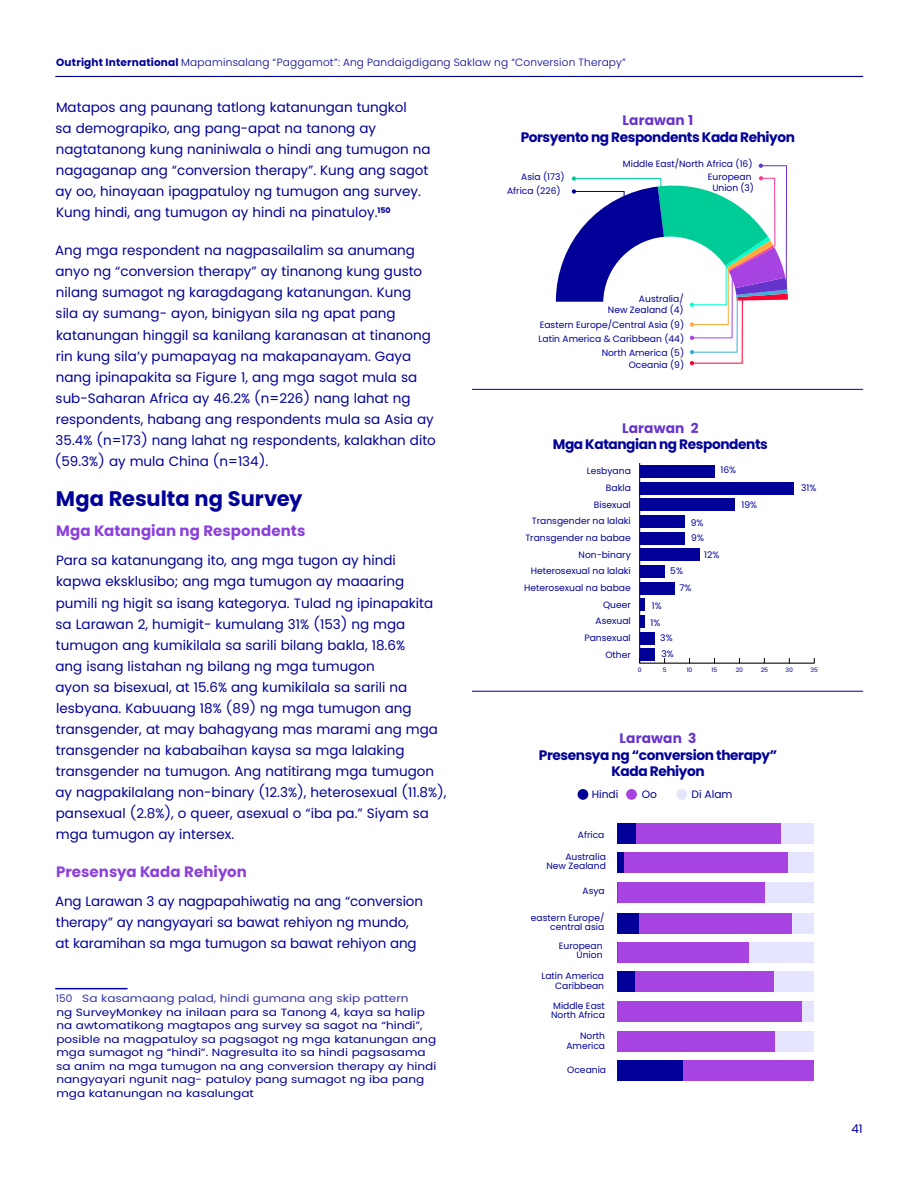
<style>
.page{position:relative;width:918px;height:1188px;background:#fff}
.page>*{position:absolute;margin:0;border:0;box-sizing:border-box;transform-origin:0 0}
.t1{font:700 21px "Poppins";color:#009}
.t2{font:700 15px "Poppins";letter-spacing:.005em;color:#8c40db}
.t3{font:700 13.8px/16.5px "Poppins";letter-spacing:-.03em;color:#000097;text-align:center}
.t4{font:700 13.8px "Poppins";letter-spacing:.01em;color:#6633cb}
.t5{font:13.5px/21px "Poppins";color:#009}
.t6{font:12px "Poppins";color:#009}
.t7{font:10.65px "Poppins";color:#000090}
.t8{font:10.65px "Poppins";color:#000096}
.t9{font:10.5px/13.5px "Poppins";color:#009;scale:1.15 1}
.t10{font:300 10.5px "Poppins";letter-spacing:.02em;color:#009}
.t11{font:10.5px "Poppins";color:#3333ad}
.t12{font:9.15px/9.1px "Poppins";color:#009;text-align:right}
.t13{font:6.15px "Poppins";color:#009}
.s1{font-weight:700}
</style>
<div class="page">
<hr style="left:55px;top:76px;width:808px;height:1px;background:#009">
<hr style="left:55px;top:988px;width:73px;height:1px;background:#009">
<div style="left:578px;top:789px;width:10px;height:11px;background:#000096;border-radius:50%"></div>
<div style="left:626px;top:789px;width:11px;height:11px;background:#a744e1;border-radius:50%"></div>
<div style="left:676px;top:789px;width:11px;height:11px;background:#e5e5ff;border-radius:50%"></div>
<svg style="left:556px;top:164px;width:232px;height:201px"></svg>
<hr style="left:640px;top:663px;width:174px;height:1px;background:#000">
<hr style="left:639px;top:463px;width:1px;height:200px;background:#000">
<svg style="left:639px;top:655px;width:5px;height:8px"></svg>
<div style="left:640px;top:465px;width:74px;height:12px;background:#009"></div>
<div style="left:640px;top:482px;width:154px;height:12px;background:#009"></div>
<div style="left:640px;top:499px;width:94px;height:12px;background:#009"></div>
<div style="left:640px;top:515px;width:45px;height:12px;background:#009"></div>
<div style="left:640px;top:532px;width:45px;height:12px;background:#009"></div>
<div style="left:640px;top:549px;width:60px;height:12px;background:#009"></div>
<div style="left:640px;top:565px;width:25px;height:12px;background:#009"></div>
<div style="left:640px;top:582px;width:35px;height:12px;background:#009"></div>
<div style="left:640px;top:599px;width:5px;height:12px;background:#009"></div>
<div style="left:640px;top:615px;width:5px;height:12px;background:#009"></div>
<div style="left:640px;top:632px;width:15px;height:12px;background:#009"></div>
<div style="left:640px;top:649px;width:15px;height:12px;background:#009"></div>
<div style="left:780px;top:824px;width:34px;height:20px;background:#e5e5ff"></div>
<div style="left:788px;top:852px;width:26px;height:21px;background:#e5e5ff"></div>
<div style="left:765px;top:883px;width:49px;height:20px;background:#e5e5ff"></div>
<div style="left:792px;top:913px;width:22px;height:20px;background:#e5e5ff"></div>
<div style="left:748px;top:942px;width:66px;height:20px;background:#e5e5ff"></div>
<div style="left:774px;top:971px;width:40px;height:20px;background:#e5e5ff"></div>
<div style="left:802px;top:1001px;width:12px;height:21px;background:#e5e5ff"></div>
<div style="left:775px;top:1032px;width:39px;height:20px;background:#e5e5ff"></div>
<div style="left:636px;top:824px;width:145px;height:20px;background:#a744e1"></div>
<div style="left:624px;top:852px;width:164px;height:21px;background:#a744e1"></div>
<div style="left:617px;top:883px;width:148px;height:20px;background:#a744e1"></div>
<div style="left:639px;top:913px;width:153px;height:20px;background:#a744e1"></div>
<div style="left:617px;top:942px;width:131px;height:20px;background:#a744e1"></div>
<div style="left:635px;top:971px;width:139px;height:20px;background:#a744e1"></div>
<div style="left:617px;top:1001px;width:185px;height:21px;background:#a744e1"></div>
<div style="left:617px;top:1032px;width:158px;height:20px;background:#a744e1"></div>
<div style="left:683px;top:1060px;width:131px;height:20px;background:#a744e1"></div>
<div style="left:617px;top:824px;width:19px;height:20px;background:#009"></div>
<div style="left:617px;top:852px;width:7px;height:21px;background:#009"></div>
<div style="left:617px;top:913px;width:22px;height:20px;background:#009"></div>
<div style="left:617px;top:971px;width:18px;height:20px;background:#009"></div>
<div style="left:617px;top:1060px;width:66px;height:20px;background:#009"></div>
<hr style="left:472px;top:389px;width:391px;height:1px;background:#000094">
<hr style="left:472px;top:691px;width:391px;height:1px;background:#000094">
<p class="t10" style="left:56px;top:57px;width:571px"><span class="s1">Outright International</span> Mapaminsalang “Paggamot”: Ang Pandaigdigang Saklaw ng “Conversion Therapy”</p>
<p class="t5" style="left:55px;top:97px;width:377px">Matapos ang paunang tatlong katanungan tungkol<br>sa demograpiko, ang pang-apat na tanong ay nagtatanong kung naniniwala o hindi ang tumugon na nagaganap ang “conversion therapy”. Kung ang sagot ay oo, hinayaan ipagpatuloy ng tumugon ang survey.<br>Kung hindi, ang tumugon ay hindi na pinatuloy.<sup>150</sup></p>
<p class="t5" style="left:55px;top:240px;width:383px">Ang mga respondent na nagpasailalim sa anumang anyo ng “conversion therapy” ay tinanong kung gusto nilang sumagot ng karagdagang katanungan. Kung sila ay sumang- ayon, binigyan sila ng apat pang katanungan hinggil sa kanilang karanasan at tinanong rin kung sila’y pumapayag na makapanayam. Gaya nang ipinapakita sa Figure 1, ang mga sagot mula sa sub-Saharan Africa ay 46.2% (n=226) nang lahat ng respondents, habang ang respondents mula sa Asia ay 35.4% (n=173) nang lahat ng respondents, kalakhan dito (59.3%) ay mula China (n=134).</p>
<h1 class="t1" style="left:56px;top:487px;width:248px">Mga Resulta ng Survey</h1>
<p class="t2" style="left:56px;top:522px;width:251px">Mga Katangian ng Respondents</p>
<p class="t5" style="left:55px;top:550px;width:393px">Para sa katanungang ito, ang mga tugon ay hindi<br>kapwa eksklusibo; ang mga tumugon ay maaaring pumili ng higit sa isang kategorya. Tulad ng ipinapakita sa Larawan 2, humigit- kumulang 31% (153) ng mga tumugon ang kumikilala sa sarili bilang bakla, 18.6%<br>ang isang listahan ng bilang ng mga tumugon<br>ayon sa bisexual, at 15.6% ang kumikilala sa sarili na lesbyana. Kabuuang 18% (89) ng mga tumugon ang transgender, at may bahagyang mas marami ang mga transgender na kababaihan kaysa sa mga lalaking transgender na tumugon. Ang natitirang mga tumugon ay nagpakilalang non-binary (12.3%), heterosexual (11.8%), pansexual (2.8%), o queer, asexual o “iba pa.” Siyam sa mga tumugon ay intersex.</p>
<p class="t2" style="left:56px;top:863px;width:192px">Presensya Kada Rehiyon</p>
<p class="t5" style="left:55px;top:891px;width:369px">Ang Larawan 3 ay nagpapahiwatig na ang “conversion therapy” ay nangyayari sa bawat rehiyon ng mundo, at karamihan sa mga tumugon sa bawat rehiyon ang</p>
<p class="t4" style="left:623px;top:112px;width:72px">Larawan 1</p>
<p class="t3" style="left:521px;top:129px;width:276px">Porsyento ng Respondents Kada Rehiyon</p>
<p class="t12" style="left:623px;top:160px;width:131px">Middle East/North Africa (16)</p>
<p class="t12" style="left:507px;top:170px;width:59px;line-height:13.8px;text-align:left;text-indent:14px">Asia (173)<br>Africa (226)</p>
<p class="t12" style="left:708px;top:171px;width:48px;line-height:10.9px;text-align:center">European<br>Union (3)</p>
<p class="t12" style="left:608px;top:294px;width:77px;line-height:10.9px">Australia/<br>New Zealand (4)</p>
<p class="t12" style="left:540px;top:321px;width:146px">Eastern Europe/Central Asia (9)</p>
<p class="t12" style="left:539px;top:334px;width:147px">Latin America &amp; Caribbean (44)</p>
<p class="t12" style="left:602px;top:348px;width:84px">North America (5)</p>
<p class="t12" style="left:629px;top:360px;width:57px">Oceania (9)</p>
<p class="t4" style="left:622px;top:420px;width:78px">Larawan 2</p>
<p class="t3" style="left:553px;top:436px;width:217px">Mga Katangian ng Respondents</p>
<p class="t12" style="left:720px;top:465px;width:17px">16%</p>
<p class="t12" style="left:587px;top:467px;width:45px">Lesbyana</p>
<p class="t12" style="left:801px;top:483px;width:17px">31%</p>
<p class="t12" style="left:606px;top:483px;width:26px">Bakla</p>
<p class="t12" style="left:594px;top:500px;width:38px">Bisexual</p>
<p class="t12" style="left:741px;top:500px;width:17px">19%</p>
<p class="t12" style="left:532px;top:517px;width:100px">Transgender na lalaki</p>
<p class="t12" style="left:691px;top:515px;width:15px;line-height:15.3px;text-align:left">9%<br>9%</p>
<p class="t12" style="left:525px;top:533px;width:107px">Transgender na babae</p>
<p class="t12" style="left:579px;top:550px;width:54px">Non-binary</p>
<p class="t12" style="left:704px;top:550px;width:17px">12%</p>
<p class="t12" style="left:531px;top:567px;width:102px">Heterosexual na lalaki</p>
<p class="t12" style="left:679px;top:563px;width:13px;line-height:17.1px;text-align:left;text-indent:-9px">5%<br>7%</p>
<p class="t12" style="left:524px;top:583px;width:108px">Heterosexual na babae</p>
<p class="t12" style="left:603px;top:600px;width:29px">Queer</p>
<p class="t12" style="left:652px;top:601px;width:11px">1%</p>
<p class="t12" style="left:651px;top:618px;width:11px">1%</p>
<p class="t12" style="left:660px;top:634px;width:14px">3%</p>
<p class="t12" style="left:661px;top:649px;width:14px">3%</p>
<p class="t12" style="left:596px;top:617px;width:37px">Asexual</p>
<p class="t12" style="left:584px;top:633px;width:48px">Pansexual</p>
<p class="t12" style="left:605px;top:650px;width:27px">Other</p>
<p class="t13" style="left:638px;top:667px;width:5px">0</p>
<p class="t13" style="left:663px;top:667px;width:5px">5</p>
<p class="t13" style="left:687px;top:667px;width:7px">10</p>
<p class="t13" style="left:712px;top:667px;width:7px">15</p>
<p class="t13" style="left:736px;top:667px;width:9px">20</p>
<p class="t13" style="left:761px;top:667px;width:9px">25</p>
<p class="t13" style="left:786px;top:667px;width:9px">30</p>
<p class="t13" style="left:811px;top:667px;width:9px">35</p>
<p class="t4" style="left:620px;top:730px;width:78px">Larawan 3</p>
<p class="t3" style="left:539px;top:746px;width:240px">Presensya ng “conversion therapy”<br>Kada Rehiyon</p>
<p class="t8" style="left:592px;top:788px;width:28px">Hindi</p>
<p class="t7" style="left:642px;top:788px;width:17px">Oo</p>
<p class="t7" style="left:692px;top:788px;width:43px">Di Alam</p>
<p class="t12" style="left:578px;top:830px;width:28px">Africa</p>
<p class="t12" style="left:547px;top:852px;width:61px">Australia<br>New Zealand</p>
<p class="t12" style="left:583px;top:887px;width:24px">Asya</p>
<p class="t12" style="left:531px;top:913px;width:75px">eastern Europe/ central asia</p>
<p class="t12" style="left:559px;top:941px;width:45px">European<br>Union</p>
<p class="t11" style="left:56px;top:992px;width:354px">150 Sa kasamaang palad, hindi gumana ang skip pattern</p>
<p class="t9" style="left:56px;top:1005px;width:332px">ng SurveyMonkey na inilaan para sa Tanong 4, kaya sa halip na awtomatikong magtapos ang survey sa sagot na “hindi”, posible na magpatuloy sa pagsagot ng mga katanungan ang mga sumagot ng “hindi”. Nagresulta ito sa hindi pagsasama sa anim na mga tumugon na ang conversion therapy ay hindi nangyayari ngunit nag- patuloy pang sumagot ng iba pang mga katanungan na kasalungat</p>
<p class="t12" style="left:541px;top:972px;width:64px">Latin America<br>Caribbean</p>
<p class="t12" style="left:551px;top:1001px;width:55px;text-align:left">Middle East<br>North Africa</p>
<p class="t12" style="left:566px;top:1032px;width:40px">North<br>America</p>
<p class="t12" style="left:567px;top:1065px;width:40px">Oceania</p>
<p class="t6" style="left:851px;top:1122px;width:13px">41</p>
</div>
